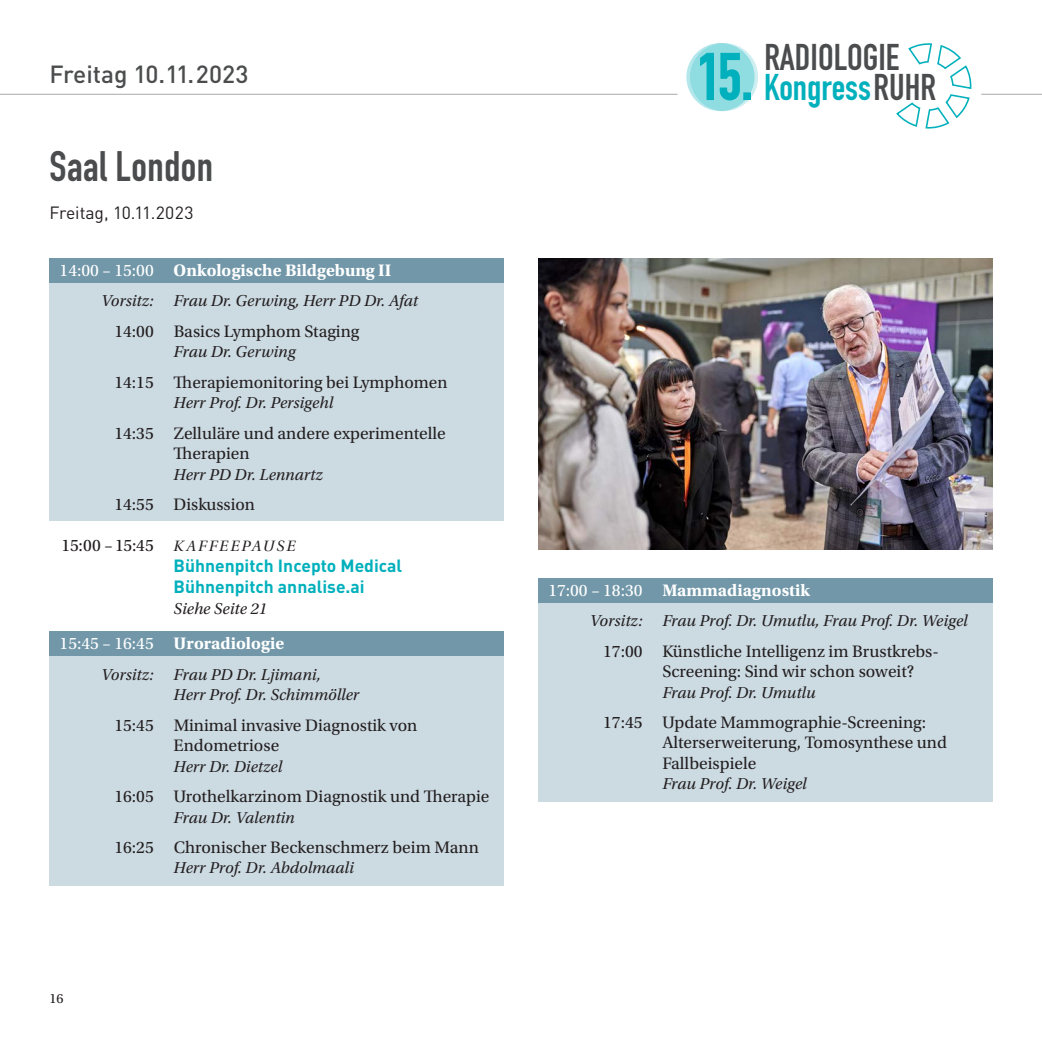
<style>
.page{position:relative;width:1042px;height:1042px;background:#fff}
.page>*{position:absolute;margin:0;border:0;box-sizing:border-box;transform-origin:0 0}
.Raum-Headline{font:42px "DIN Engschrift";letter-spacing:.01em;color:#4b4c4d}
.t1{font:36.75px "DIN Engschrift";color:#00b0bc}
.t2{font:36.75px "DIN Engschrift";color:#4b4c4d}
.t3{font:500 24.5px "DIN";color:#4b4c4d}
.grund_Programm{font:17.5px/20.5px "Utopia Std";color:#231f20}
.grund_Programm-2{font:700 17.5px "Utopia Std";color:#fff}
.grund_Programm-3{font:700 17.5px/21px "DIN";color:#00b0bc}
.Healine_2{font:17.5px "DIN";color:#231f20}
.grund_Programm-4{font:italic 16.62px/20.5px "Utopia Std";color:#231f20}
.t4{font:14px "Utopia Std";color:#231f20}
.s1{font-weight:400}
.s2{font-family:"Utopia Std";font-weight:400;color:#231f20}
.s3{font-family:"Utopia Std Subh It";font-weight:400;font-size:15.75px;color:#231f20}
.s4{font-size:64.92px}
.s5{color:#4b4c4d}
</style>
<div class="page">
<div style="left:538px;top:598px;width:454px;height:203px;background:#ccdae2"></div>
<div style="left:538px;top:578px;width:454px;height:25px;background:#7197a8"></div>
<hr style="left:0;top:94px;width:677px;height:1px;background:#a8a9ad">
<hr style="left:981px;top:94px;width:61px;height:1px;background:#a8a9ad">
<svg style="left:896px;top:43px;width:76px;height:86px"></svg>
<svg style="left:686px;top:43px;width:68px;height:68px"></svg>
<svg style="left:690px;top:43px;width:68px;height:68px;background:#97dee3"></svg>
<svg style="left:700px;top:52px;width:40px;height:49px;background:#78d4db"></svg>
<div style="left:743px;top:92px;width:7px;height:8px;border:1px solid #00b0bc"></div>
<img style="left:538px;top:258px;width:454px;height:292px">
<div style="left:50px;top:269px;width:454px;height:252px;background:#ccdae2"></div>
<div style="left:50px;top:651px;width:454px;height:235px;background:#ccdae2"></div>
<div style="left:50px;top:631px;width:454px;height:25px;background:#7197a8"></div>
<div style="left:50px;top:258px;width:454px;height:25px;background:#7197a8"></div>
<p class="t3" style="left:50px;top:59px;width:200px">Freitag 10.11.2023</p>
<p class="Raum-Headline" style="left:50px;top:142px;width:165px">Saal London</p>
<p class="Healine_2" style="left:50px;top:202px;width:145px">Freitag, 10.11.2023</p>
<p class="grund_Programm-2" style="left:60px;top:260px;width:333px"><span class="s1">14:00 – 15:00</span> Onkologische Bildgebung II</p>
<p class="grund_Programm-4" style="left:101px;top:291px;width:318px">Vorsitz: Frau Dr. Gerwing, Herr PD Dr. Afat</p>
<p class="grund_Programm" style="left:114px;top:321px;width:246px">14:00 Basics Lymphom Staging</p>
<p class="grund_Programm-4" style="left:174px;top:342px;width:123px">Frau Dr. Gerwing</p>
<p class="grund_Programm" style="left:114px;top:372px;width:335px">14:15 Therapiemonitoring bei Lymphomen</p>
<p class="grund_Programm-4" style="left:174px;top:393px;width:161px">Herr Prof. Dr. Persigehl</p>
<p class="grund_Programm" style="left:174px;top:423px;width:274px;text-indent:-59px">14:35 Zelluläre und andere experimentelle<br>Therapien</p>
<p class="grund_Programm-4" style="left:174px;top:464px;width:151px">Herr PD Dr. Lennartz</p>
<p class="grund_Programm" style="left:114px;top:494px;width:142px">14:55 Diskussion</p>
<p class="grund_Programm-3" style="left:174px;top:533px;width:230px;text-indent:-112px"><span class="s2">15:00 –15:45</span> <span class="s3">KAFFEEPAUSE<br></span>Bühnenpitch Incepto Medical<br>Bühnenpitch annalise.ai</p>
<p class="grund_Programm-4" style="left:174px;top:599px;width:95px">Siehe Seite 21</p>
<p class="grund_Programm-2" style="left:60px;top:633px;width:226px"><span class="s1">15:45 – 16:45</span> Uroradiologie</p>
<p class="grund_Programm-4" style="left:174px;top:664px;width:187px;text-indent:-73px">Vorsitz: Frau PD Dr. Ljimani,<br>Herr Prof. Dr. Schimmöller</p>
<p class="grund_Programm" style="left:174px;top:715px;width:245px;text-indent:-59px">15:45 Minimal invasive Diagnostik von<br>Endometriose</p>
<p class="grund_Programm-4" style="left:174px;top:756px;width:110px">Herr Dr. Dietzel</p>
<p class="grund_Programm" style="left:114px;top:786px;width:377px">16:05 Urothelkarzinom Diagnostik und Therapie</p>
<p class="grund_Programm-4" style="left:174px;top:807px;width:123px">Frau Dr. Valentin</p>
<p class="grund_Programm" style="left:114px;top:837px;width:366px">16:25 Chronischer Beckenschmerz beim Mann</p>
<p class="grund_Programm-4" style="left:174px;top:858px;width:182px">Herr Prof. Dr. Abdolmaali</p>
<p class="t4" style="left:49px;top:990px;width:16px">16</p>
<h2 class="t2" style="left:764px;top:36px;width:137px">RADIOLOGIE</h2>
<h2 class="t1" style="left:697px;top:66px;width:240px"><span class="s4">15.</span> ongress<span class="s5">RUHR</span></h2>
<h2 class="t1" style="left:764px;top:66px;width:17px">K</h2>
<p class="grund_Programm-2" style="left:548px;top:580px;width:263px"><span class="s1">17:00 – 18:30</span> Mammadiagnostik</p>
<p class="grund_Programm-4" style="left:590px;top:611px;width:379px">Vorsitz: Frau Prof. Dr. Umutlu, Frau Prof. Dr. Weigel</p>
<p class="grund_Programm" style="left:662px;top:641px;width:278px;text-indent:-59px">17:00 Künstliche Intelligenz im Brustkrebs-<br>Screening: Sind wir schon soweit?</p>
<p class="grund_Programm-4" style="left:662px;top:682px;width:155px">Frau Prof. Dr. Umutlu</p>
<p class="grund_Programm" style="left:662px;top:712px;width:286px;text-indent:-59px">17:45 Update Mammographie-Screening:<br>Alterserweiterung, Tomosynthese und<br>Fallbeispiele</p>
<p class="grund_Programm-4" style="left:662px;top:774px;width:146px">Frau Prof. Dr. Weigel</p>
</div>
